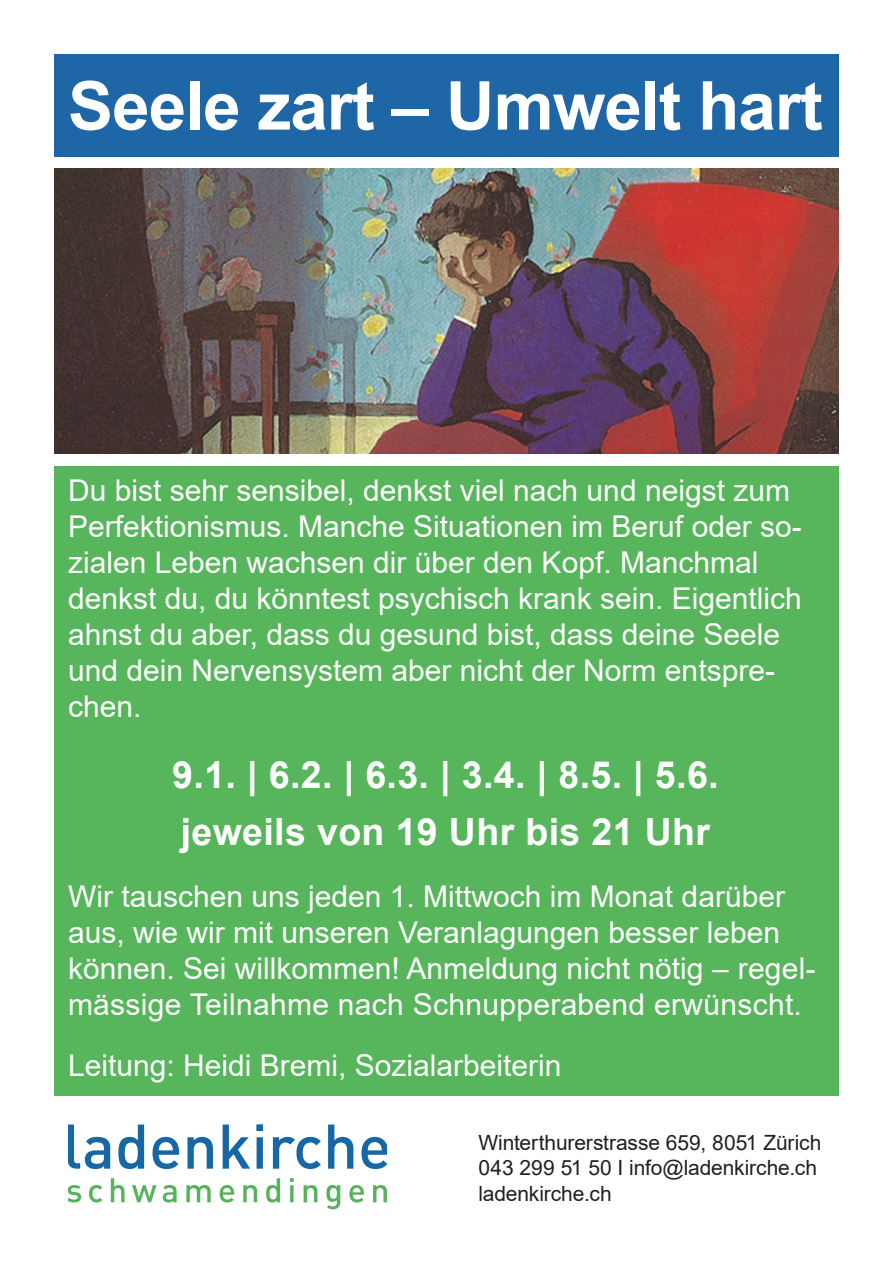
<style>
.page{position:relative;width:893px;height:1263px;background:#fff}
.page>*{position:absolute;margin:0;border:0;box-sizing:border-box;transform-origin:0 0}
.t1{font:700 67.5px "Arial";letter-spacing:-.015em;color:#fff}
.t2{font:700 37.5px "Arial";letter-spacing:.01em;color:#fff}
.t3{font:30px/36px "Arial";color:#fff}
.Front_Kurzinfo{font:21px "Arial";letter-spacing:-.005em;color:#231f20}
</style>
<div class="page">
<div style="left:54px;top:54px;width:785px;height:102px;background:#1f66a7"></div>
<div style="left:54px;top:466px;width:785px;height:630px;background:#57b55b"></div>
<svg style="left:68px;top:1124px;width:42px;height:45px"></svg>
<svg style="left:118px;top:1124px;width:26px;height:45px"></svg>
<svg style="left:152px;top:1137px;width:27px;height:32px"></svg>
<svg style="left:187px;top:1137px;width:26px;height:32px"></svg>
<svg style="left:223px;top:1124px;width:27px;height:45px"></svg>
<svg style="left:256px;top:1124px;width:7px;height:45px"></svg>
<svg style="left:273px;top:1137px;width:48px;height:32px"></svg>
<svg style="left:328px;top:1124px;width:25px;height:45px"></svg>
<svg style="left:361px;top:1137px;width:26px;height:32px"></svg>
<svg style="left:68px;top:1185px;width:13px;height:17px"></svg>
<svg style="left:89px;top:1185px;width:13px;height:17px"></svg>
<svg style="left:111px;top:1178px;width:14px;height:24px"></svg>
<svg style="left:132px;top:1185px;width:24px;height:17px"></svg>
<svg style="left:163px;top:1185px;width:14px;height:17px"></svg>
<svg style="left:186px;top:1185px;width:25px;height:17px"></svg>
<svg style="left:220px;top:1185px;width:14px;height:17px"></svg>
<svg style="left:243px;top:1185px;width:14px;height:17px"></svg>
<svg style="left:266px;top:1178px;width:14px;height:24px"></svg>
<svg style="left:290px;top:1185px;width:4px;height:17px"></svg>
<svg style="left:290px;top:1178px;width:4px;height:4px"></svg>
<svg style="left:304px;top:1185px;width:13px;height:17px"></svg>
<svg style="left:326px;top:1185px;width:14px;height:24px"></svg>
<svg style="left:349px;top:1185px;width:15px;height:17px"></svg>
<svg style="left:373px;top:1185px;width:14px;height:17px"></svg>
<img style="left:54px;top:169px;width:785px;height:285px">
<p class="t1" style="left:68px;top:58px;width:756px">Seele zart – Umwelt hart</p>
<p class="t3" style="left:68px;top:472px;width:735px">Du bist sehr sensibel, denkst viel nach und neigst zum Perfektionismus. Manche Situationen im Beruf oder so&shy;zialen Leben wachsen dir über den Kopf. Manchmal denkst du, du könntest psychisch krank sein. Eigentlich ahnst du aber, dass du gesund bist, dass deine Seele und dein Nervensystem aber nicht der Norm entspre&shy;chen.</p>
<p class="t2" style="left:172px;top:748px;width:548px">9.1. | 6.2. | 6.3. | 3.4. | 8.5. | 5.6.</p>
<p class="t2" style="left:181px;top:806px;width:531px">jeweils von 19 Uhr bis 21 Uhr</p>
<p class="t3" style="left:68px;top:878px;width:749px">Wir tauschen uns jeden 1. Mittwoch im Monat darüber aus, wie wir mit unseren Veranlagungen besser leben können. Sei willkommen! Anmeldung nicht nötig – regel&shy;mässige Teilnahme nach Schnupperabend erwünscht.</p>
<p class="t3" style="left:68px;top:1048px;width:495px">Leitung: Heidi Bremi, Sozialarbeiterin</p>
<p class="Front_Kurzinfo" style="left:478px;top:1128px;width:345px">Winterthurerstrasse 659, 8051 Zürich</p>
<p class="Front_Kurzinfo" style="left:478px;top:1153px;width:340px">043 299 51 50 I info@ladenkirche.ch</p>
<p class="Front_Kurzinfo" style="left:478px;top:1179px;width:135px">ladenkirche.ch</p>
</div>
